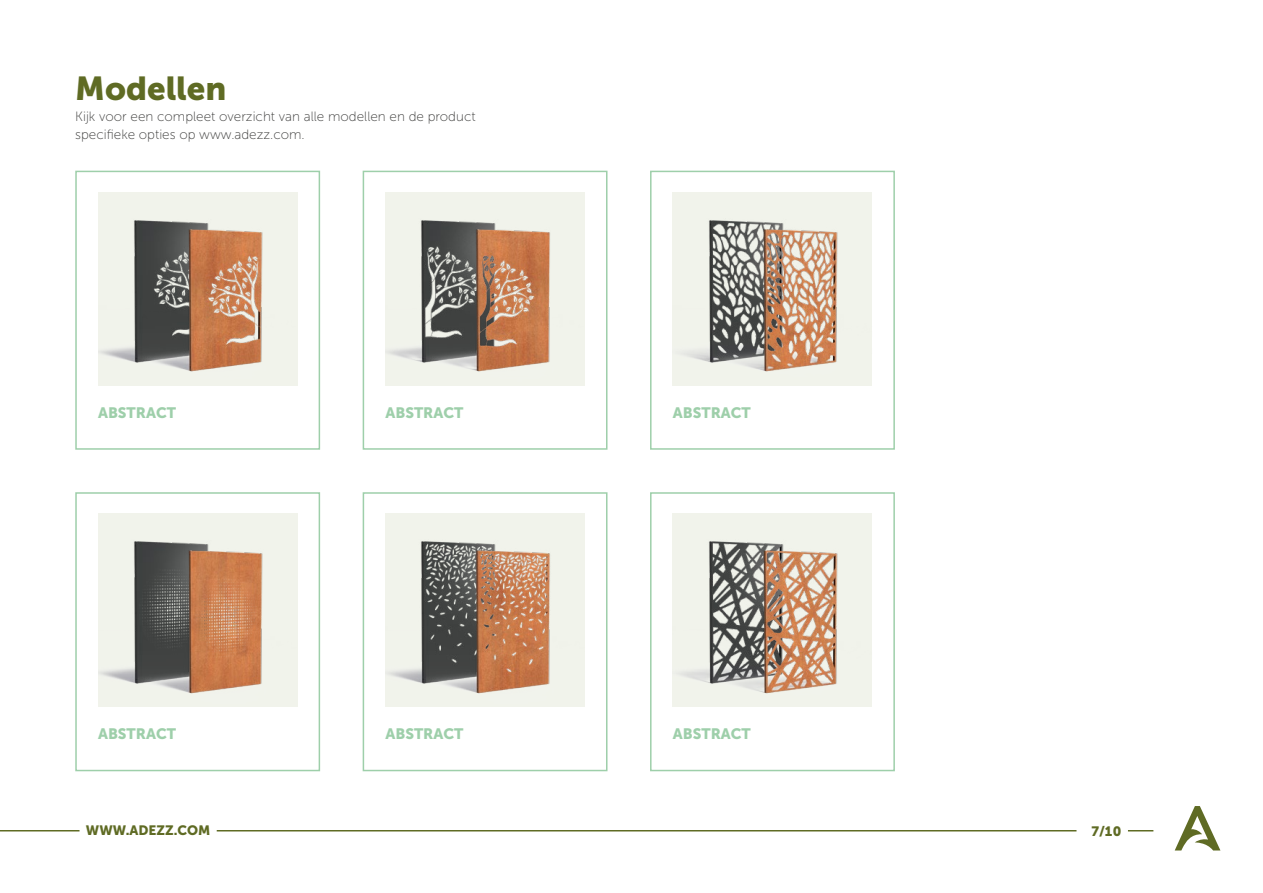
<style>
.page{position:relative;width:1263px;height:893px;background:#fff}
.page>*{position:absolute;margin:0;border:0;box-sizing:border-box;transform-origin:0 0}
.t1{font:33px "Museo Sans 900";color:#5f6b24}
.t2{font:15px "Museo Sans 900";color:#9ecfaa}
.t3{font:13.5px/18px "Museo Sans 100";color:#3c3c3b}
.t4{font:13.5px "Museo Sans 900";color:#5f6b24}
</style>
<div class="page">
<svg style="left:1175px;top:806px;width:45px;height:44px"></svg>
<svg style="left:1128px;top:830px;width:25px;height:1px"></svg>
<hr style="left:0;top:830px;width:80px;height:1px;background:#5f6b24">
<hr style="left:217px;top:830px;width:859px;height:1px;background:#5f6b24">
<div style="left:75px;top:492px;width:245px;height:279px;border:2px solid #9ecfaa"></div>
<div style="left:363px;top:492px;width:244px;height:279px;border:2px solid #9ecfaa"></div>
<div style="left:75px;top:171px;width:245px;height:279px;border:2px solid #9ecfaa"></div>
<div style="left:363px;top:171px;width:244px;height:279px;border:2px solid #9ecfaa"></div>
<div style="left:98px;top:513px;width:199px;height:194px;background:#f1f3eb"></div>
<div style="left:385px;top:513px;width:200px;height:194px;background:#f1f3eb"></div>
<div style="left:98px;top:192px;width:199px;height:193px;background:#f1f3eb"></div>
<div style="left:385px;top:192px;width:200px;height:193px;background:#f1f3eb"></div>
<img style="left:99px;top:541px;width:40px;height:143px">
<img style="left:388px;top:541px;width:38px;height:143px">
<img style="left:99px;top:220px;width:40px;height:143px">
<img style="left:387px;top:220px;width:39px;height:143px">
<img style="left:139px;top:541px;width:124px;height:153px">
<img style="left:426px;top:541px;width:124px;height:153px">
<img style="left:139px;top:220px;width:124px;height:152px">
<img style="left:426px;top:220px;width:124px;height:152px">
<div style="left:650px;top:171px;width:245px;height:279px;border:2px solid #9ecfaa"></div>
<div style="left:650px;top:492px;width:245px;height:279px;border:2px solid #9ecfaa"></div>
<div style="left:673px;top:192px;width:199px;height:193px;background:#f1f3eb"></div>
<div style="left:673px;top:513px;width:199px;height:194px;background:#f1f3eb"></div>
<img style="left:683px;top:220px;width:30px;height:143px">
<img style="left:679px;top:541px;width:34px;height:143px">
<img style="left:713px;top:220px;width:125px;height:152px">
<img style="left:713px;top:541px;width:125px;height:153px">
<h1 class="t1" style="left:75px;top:70px;width:153px">Modellen</h1>
<p class="t3" style="left:75px;top:107px;width:402px">Kijk voor een compleet overzicht van alle modellen en de product specifieke opties op www.adezz.com.</p>
<p class="t2" style="left:98px;top:404px;width:79px">ABSTRACT</p>
<p class="t2" style="left:385px;top:404px;width:79px">ABSTRACT</p>
<p class="t2" style="left:673px;top:404px;width:79px">ABSTRACT</p>
<p class="t2" style="left:98px;top:725px;width:79px">ABSTRACT</p>
<p class="t2" style="left:385px;top:725px;width:79px">ABSTRACT</p>
<p class="t2" style="left:673px;top:725px;width:79px">ABSTRACT</p>
<p class="t4" style="left:86px;top:823px;width:126px">WWW.ADEZZ.COM</p>
<p class="t4" style="left:1091px;top:823px;width:32px">7/10</p>
</div>
